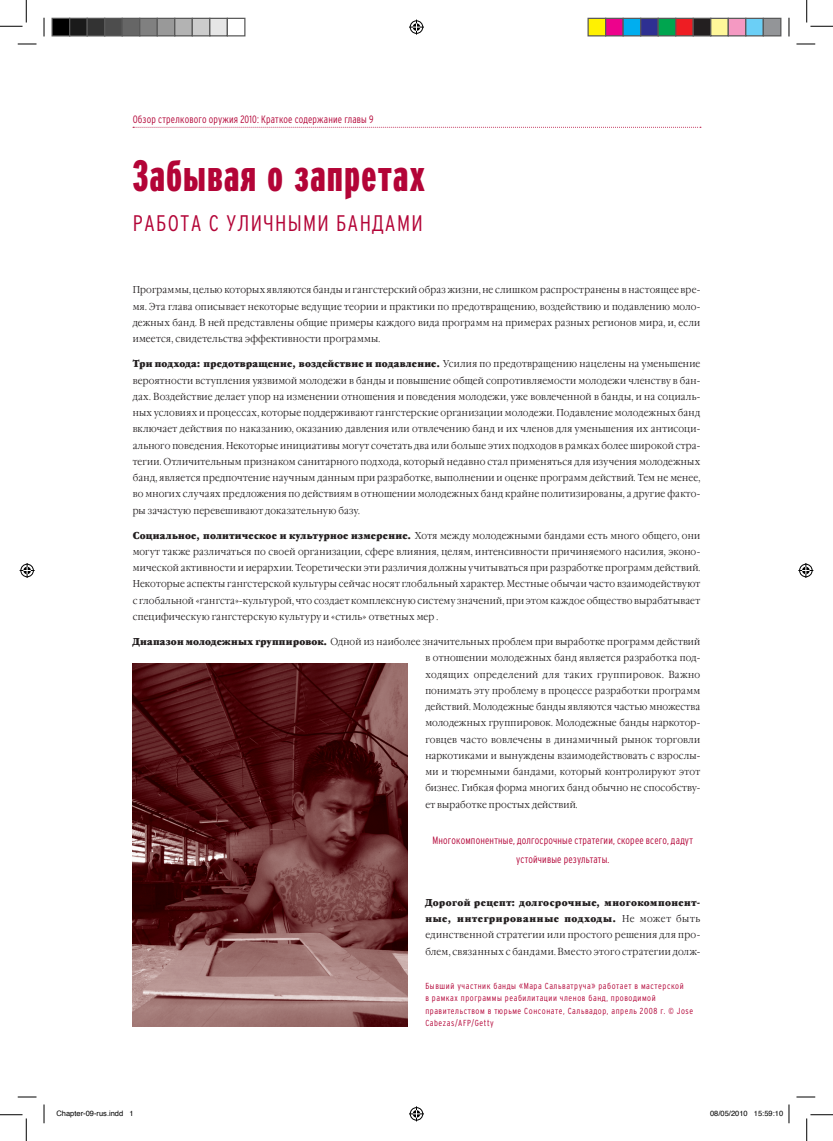
<style>
.page{position:relative;width:833px;height:1141px;background:#fff}
.page>*{position:absolute;margin:0;border:0;box-sizing:border-box;transform-origin:0 0}
.t1{font:43.75px "Inter Font Extra cond";letter-spacing:.035em;color:#b30437}
.t2{font:ultra-condensed 22.5px "Inter Font";letter-spacing:.055em;color:#b30437}
.t3{font:ultra-condensed 10.62px/18.8px "Inter Font";letter-spacing:.02em;color:#b30437;text-align:center;scale:.95 1}
.t4{font:300 10px/16.2px "Garamond C";letter-spacing:.03em;color:#231f20;text-align:justify;scale:.9 1}
.t5{font:ultra-condensed 8.75px/12.5px "Inter Font";letter-spacing:.065em;color:#b30437}
.t6{font:7.5px "Helvetica";color:#000}
.s1{font-weight:900}
</style>
<div class="page">
<svg style="left:133px;top:127px;width:567px;height:1px"></svg>
<img style="left:133px;top:663px;width:274px;height:362px">
<svg style="left:18px;top:43px;width:18px;height:2px"></svg>
<svg style="left:796px;top:43px;width:18px;height:2px"></svg>
<svg style="left:18px;top:1096px;width:18px;height:1px"></svg>
<svg style="left:796px;top:1096px;width:18px;height:1px"></svg>
<svg style="left:43px;top:18px;width:2px;height:18px"></svg>
<svg style="left:43px;top:1104px;width:2px;height:19px"></svg>
<svg style="left:788px;top:18px;width:1px;height:18px"></svg>
<svg style="left:0;top:0;width:27px;height:27px"></svg>
<svg style="left:0;top:1114px;width:27px;height:26px"></svg>
<svg style="left:806px;top:0;width:26px;height:27px"></svg>
<svg style="left:806px;top:1114px;width:26px;height:26px"></svg>
<svg style="left:409px;top:20px;width:15px;height:15px"></svg>
<svg style="left:409px;top:1106px;width:15px;height:15px"></svg>
<svg style="left:20px;top:563px;width:15px;height:15px"></svg>
<svg style="left:798px;top:563px;width:14px;height:15px"></svg>
<div style="left:52px;top:18px;width:18px;height:18px;background:#000"></div>
<div style="left:51px;top:18px;width:19px;height:18px;border:1px solid #595959"></div>
<div style="left:70px;top:18px;width:17px;height:18px;background:#1a1a1a"></div>
<div style="left:69px;top:18px;width:19px;height:18px;border:1px solid #595959"></div>
<div style="left:87px;top:18px;width:18px;height:18px;background:#333"></div>
<div style="left:86px;top:18px;width:19px;height:18px;border:1px solid #595959"></div>
<div style="left:105px;top:18px;width:17px;height:18px;background:#4d4d4d"></div>
<div style="left:104px;top:18px;width:19px;height:18px;border:1px solid #595959"></div>
<div style="left:122px;top:18px;width:18px;height:18px;background:#666"></div>
<div style="left:121px;top:18px;width:19px;height:18px;border:1px solid #595959"></div>
<div style="left:140px;top:18px;width:17px;height:18px;background:#808080"></div>
<div style="left:139px;top:18px;width:19px;height:18px;border:1px solid #595959"></div>
<div style="left:157px;top:18px;width:18px;height:18px;background:#999"></div>
<div style="left:156px;top:18px;width:19px;height:18px;border:1px solid #595959"></div>
<div style="left:175px;top:18px;width:17px;height:18px;background:#b3b3b3"></div>
<div style="left:174px;top:18px;width:19px;height:18px;border:1px solid #595959"></div>
<div style="left:192px;top:18px;width:18px;height:18px;background:#ccc"></div>
<div style="left:191px;top:18px;width:19px;height:18px;border:1px solid #595959"></div>
<div style="left:210px;top:18px;width:17px;height:18px;background:#e6e6e6"></div>
<div style="left:209px;top:18px;width:19px;height:18px;border:1px solid #595959"></div>
<div style="left:226px;top:18px;width:19px;height:18px;border:1px solid #595959"></div>
<div style="left:587px;top:18px;width:18px;height:18px;background:#fff101"></div>
<div style="left:587px;top:18px;width:19px;height:18px;border:1px solid #595959"></div>
<div style="left:605px;top:18px;width:17px;height:18px;background:#ed028c"></div>
<div style="left:604px;top:18px;width:19px;height:18px;border:1px solid #595959"></div>
<div style="left:622px;top:18px;width:18px;height:18px;background:#00aeef"></div>
<div style="left:622px;top:18px;width:19px;height:18px;border:1px solid #595959"></div>
<div style="left:640px;top:18px;width:17px;height:18px;background:#2e3092"></div>
<div style="left:639px;top:18px;width:19px;height:18px;border:1px solid #595959"></div>
<div style="left:657px;top:18px;width:18px;height:18px;background:#00a54f"></div>
<div style="left:657px;top:18px;width:19px;height:18px;border:1px solid #595959"></div>
<div style="left:675px;top:18px;width:17px;height:18px;background:#ee1d23"></div>
<div style="left:674px;top:18px;width:19px;height:18px;border:1px solid #595959"></div>
<div style="left:692px;top:18px;width:18px;height:18px;background:#231f20"></div>
<div style="left:692px;top:18px;width:19px;height:18px;border:1px solid #595959"></div>
<div style="left:710px;top:18px;width:17px;height:18px;background:#fff79a"></div>
<div style="left:709px;top:18px;width:19px;height:18px;border:1px solid #595959"></div>
<div style="left:727px;top:18px;width:18px;height:18px;background:#f499c2"></div>
<div style="left:727px;top:18px;width:19px;height:18px;border:1px solid #595959"></div>
<div style="left:745px;top:18px;width:17px;height:18px;background:#6bcff6"></div>
<div style="left:744px;top:18px;width:19px;height:18px;border:1px solid #595959"></div>
<div style="left:762px;top:18px;width:18px;height:18px;background:#939598"></div>
<div style="left:762px;top:18px;width:19px;height:18px;border:1px solid #595959"></div>
<svg style="left:788px;top:1104px;width:1px;height:19px"></svg>
<p class="t3" style="left:133px;top:110px;width:255px">Обзор стрелкового оружия 2010: Краткое содержание главы 9</p>
<h1 class="t1" style="left:133px;top:152px;width:294px">Забывая о запретах</h1>
<h2 class="t2" style="left:133px;top:210px;width:291px">Работа с уличными бандами</h2>
<p class="t4" style="left:133px;top:282px;width:631px">Программы, целью которых являются банды и гангстерский образ жизни, не слишком распространены в настоящее вре&shy;мя. Эта глава описывает некоторые ведущие теории и практики по предотвращению, воздействию и подавлению моло&shy;дежных банд. В ней представлены общие примеры каждого вида программ на примерах разных регионов мира, и, если имеется, свидетельства эффективности программы.</p>
<p class="t4" style="left:133px;top:356px;width:632px"><span class="s1">Три подхода: предотвращение, воздействие и подавление.</span> Усилия по предотвращению нацелены на уменьшение вероятности вступления уязвимой молодежи в банды и повышение общей сопротивляемости молодежи членству в бан&shy;дах. Воздействие делает упор на изменении отношения и поведения молодежи, уже вовлеченной в банды, и на социаль&shy;ных условиях и процессах, которые поддерживают гангстерские организации молодежи. Подавление молодежных банд включает действия по наказанию, оказанию давления или отвлечению банд и их членов для уменьшения их антисоци&shy;ального поведения. Некоторые инициативы могут сочетать два или больше этих подходов в рамках более широкой стра&shy;тегии. Отличительным признаком санитарного подхода, который недавно стал применяться для изучения молодежных банд, является предпочтение научным данным при разработке, выполнении и оценке программ действий. Тем не менее, во многих случаях предложения по действиям в отношении молодежных банд крайне политизированы, а другие факто&shy;ры зачастую перевешивают доказательную базу.</p>
<p class="t4" style="left:133px;top:527px;width:632px"><span class="s1">Социальное, политическое и культурное измерение.</span> Хотя между молодежными бандами есть много общего, они могут также различаться по своей организации, сфере влияния, целям, интенсивности причиняемого насилия, эконо&shy;мической активности и иерархии. Теоретически эти различия должны учитываться при разработке программ действий.<br>Некоторые аспекты гангстерской культуры сейчас носят глобальный характер. Местные обычаи часто взаимодействуют с глобальной «гангста»-культурой, что создает комплексную систему значений, при этом каждое общество вырабатывает специфическую гангстерскую культуру и «стиль» ответных мер .</p>
<p class="t4" style="left:425px;top:634px;width:307px;text-indent:-292px"><span class="s1">Диапазон молодежных группировок.</span> Одной из наиболее значительных проблем при выработке программ действий в отношении молодежных банд является разработка под&shy;ходящих определений для таких группировок. Важно понимать эту проблему в процессе разработки программ действий. Молодежные банды являются частью множества молодежных группировок. Молодежные банды наркотор&shy;говцев часто вовлечены в динамичный рынок торговли наркотиками и вынуждены взаимодействовать с взрослы&shy;ми и тюремными бандами, который контролируют этот бизнес. Гибкая форма многих банд обычно не способству&shy;ет выработке простых действий.</p>
<p class="t3" style="left:432px;top:831px;width:276px">Многокомпонентные, долгосрочные стратегии, скорее всего, дадут устойчивые результаты.</p>
<p class="t4" style="left:425px;top:894px;width:307px"><span class="s1">Дорогой рецепт: долгосрочные, многокомпонент&shy;ные, интегрированные подходы.</span> Не может быть единственной стратегии или простого решения для про&shy;блем, связанных с бандами. Вместо этого стратегии долж-</p>
<p class="t5" style="left:425px;top:979px;width:269px">Бывший участник банды «Мара Сальватруча» работает в мастерской<br>в рамках программы реабилитации членов банд, проводимой правительством в тюрьме Сонсонате, Сальвадор, апрель 2008 г. © Jose Cabezas/AFP/Getty</p>
<p class="t6" style="left:56px;top:1106px;width:79px">Chapter-09-rus.indd 1</p>
<p class="t6" style="left:709px;top:1106px;width:74px">08/05/2010 15:59:10</p>
</div>
